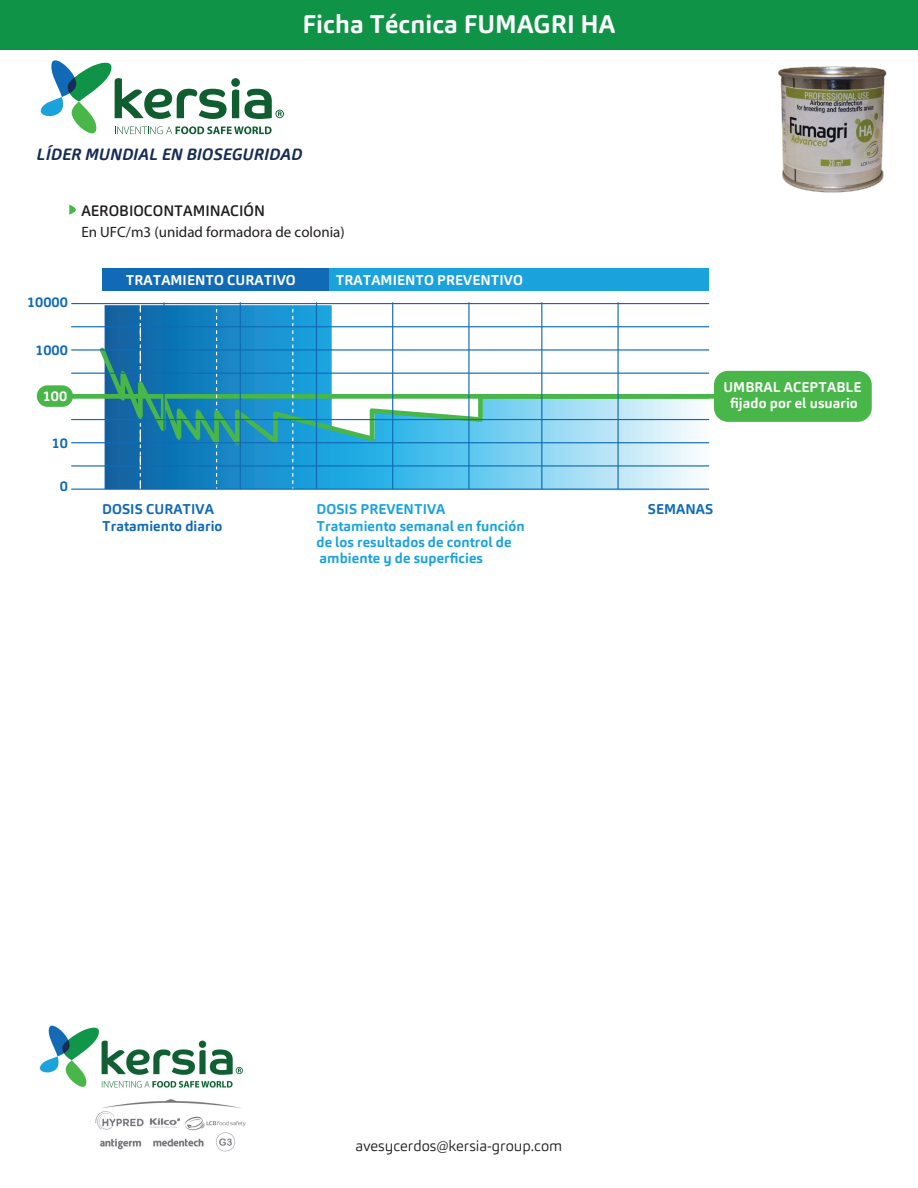
<style>
.page{position:relative;width:918px;height:1188px;background:#fff}
.page>*{position:absolute;margin:0;border:0;box-sizing:border-box;transform-origin:0 0}
.t1{font:700 25.35px "Carnas";letter-spacing:.005em;color:#fff}
.t2{font:italic 700 16.2px "Carnas W03";letter-spacing:.005em;color:#172c56}
.t3{font:15px "Myriad Pro";color:#211d1e}
.t4{font:300 15px "Carnas";color:#211d1e}
.t5{font:500 15px "Carnas";color:#211d1e}
.t6{font:700 14.1px/16.4px "Carnas";letter-spacing:.005em;color:#1aa2dc}
.t7{font:700 14.1px/16.4px "Carnas";letter-spacing:.005em;color:#fff;text-align:center}
.t8{font:700 14.1px/16.4px "Carnas";letter-spacing:.005em;color:#116ab5}
</style>
<div class="page">
<div style="left:0;top:0;width:918px;height:49px;background:#0f9447"></div>
<img style="left:39px;top:1025px;width:207px;height:127px">
<svg style="left:40px;top:60px;width:244px;height:75px"></svg>
<svg style="left:69px;top:205px;width:7px;height:10px"></svg>
<img style="left:771px;top:63px;width:116px;height:130px">
<div style="left:714px;top:371px;width:158px;height:51px;background:#48b648;border-radius:14px"></div>
<svg style="left:105px;top:305px;width:605px;height:186px"></svg>
<div style="left:71px;top:394px;width:638px;height:5px;background:#48b648"></div>
<svg style="left:140px;top:304px;width:1px;height:185px"></svg>
<svg style="left:216px;top:304px;width:1px;height:185px"></svg>
<svg style="left:292px;top:304px;width:1px;height:185px"></svg>
<svg style="left:96px;top:344px;width:623px;height:105px"></svg>
<div style="left:102px;top:269px;width:227px;height:22px;background:#116ab5"></div>
<div style="left:329px;top:269px;width:380px;height:22px;background:#1aa2dc"></div>
<div style="left:37px;top:385px;width:36px;height:22px;background:#48b648;border-radius:11px"></div>
<hr style="left:71px;top:303px;width:638px;height:1px;background:#116ab5">
<hr style="left:71px;top:326px;width:638px;height:1px;background:#116ab5">
<hr style="left:71px;top:349px;width:638px;height:2px;background:#116ab5">
<hr style="left:71px;top:373px;width:638px;height:1px;background:#116ab5">
<hr style="left:71px;top:419px;width:638px;height:1px;background:#116ab5">
<hr style="left:71px;top:442px;width:638px;height:1px;background:#116ab5">
<hr style="left:71px;top:465px;width:638px;height:2px;background:#116ab5">
<hr style="left:71px;top:489px;width:638px;height:1px;background:#116ab5">
<hr style="left:163px;top:302px;width:2px;height:187px;background:#116ab5">
<hr style="left:240px;top:302px;width:1px;height:187px;background:#116ab5">
<hr style="left:316px;top:302px;width:1px;height:187px;background:#116ab5">
<hr style="left:392px;top:302px;width:1px;height:187px;background:#116ab5">
<hr style="left:468px;top:302px;width:2px;height:187px;background:#116ab5">
<hr style="left:541px;top:302px;width:1px;height:187px;background:#116ab5">
<hr style="left:617px;top:302px;width:2px;height:187px;background:#116ab5">
<h1 class="t1" style="left:303px;top:8px;width:314px">Ficha Técnica FUMAGRI HA</h1>
<p class="t2" style="left:37px;top:144px;width:267px">LÍDER MUNDIAL EN BIOSEGURIDAD</p>
<p class="t5" style="left:81px;top:201px;width:185px">AEROBIOCONTAMINACIÓN</p>
<p class="t3" style="left:81px;top:223px;width:265px">En UFC/m3 (unidad formadora de colonia)</p>
<p class="t8" style="left:27px;top:294px;width:43px">10000</p>
<p class="t7" style="left:126px;top:272px;width:171px">TRATAMIENTO CURATIVO</p>
<p class="t7" style="left:336px;top:272px;width:189px">TRATAMIENTO PREVENTIVO</p>
<p class="t8" style="left:35px;top:342px;width:34px">1000</p>
<p class="t7" style="left:43px;top:388px;width:26px">100</p>
<p class="t8" style="left:52px;top:435px;width:18px">10</p>
<p class="t8" style="left:60px;top:478px;width:10px">0</p>
<p class="t7" style="left:723px;top:379px;width:140px">UMBRAL ACEPTABLE fijado por el usuario</p>
<p class="t8" style="left:102px;top:501px;width:122px">DOSIS CURATIVA<br>Tratamiento diario</p>
<p class="t6" style="left:316px;top:501px;width:210px">DOSIS PREVENTIVA<br>Tratamiento semanal en función de los resultados de control de ambiente y de superficies</p>
<p class="t8" style="left:648px;top:501px;width:67px">SEMANAS</p>
<p class="t4" style="left:356px;top:1136px;width:208px">avesycerdos@kersia-group.com</p>
</div>
